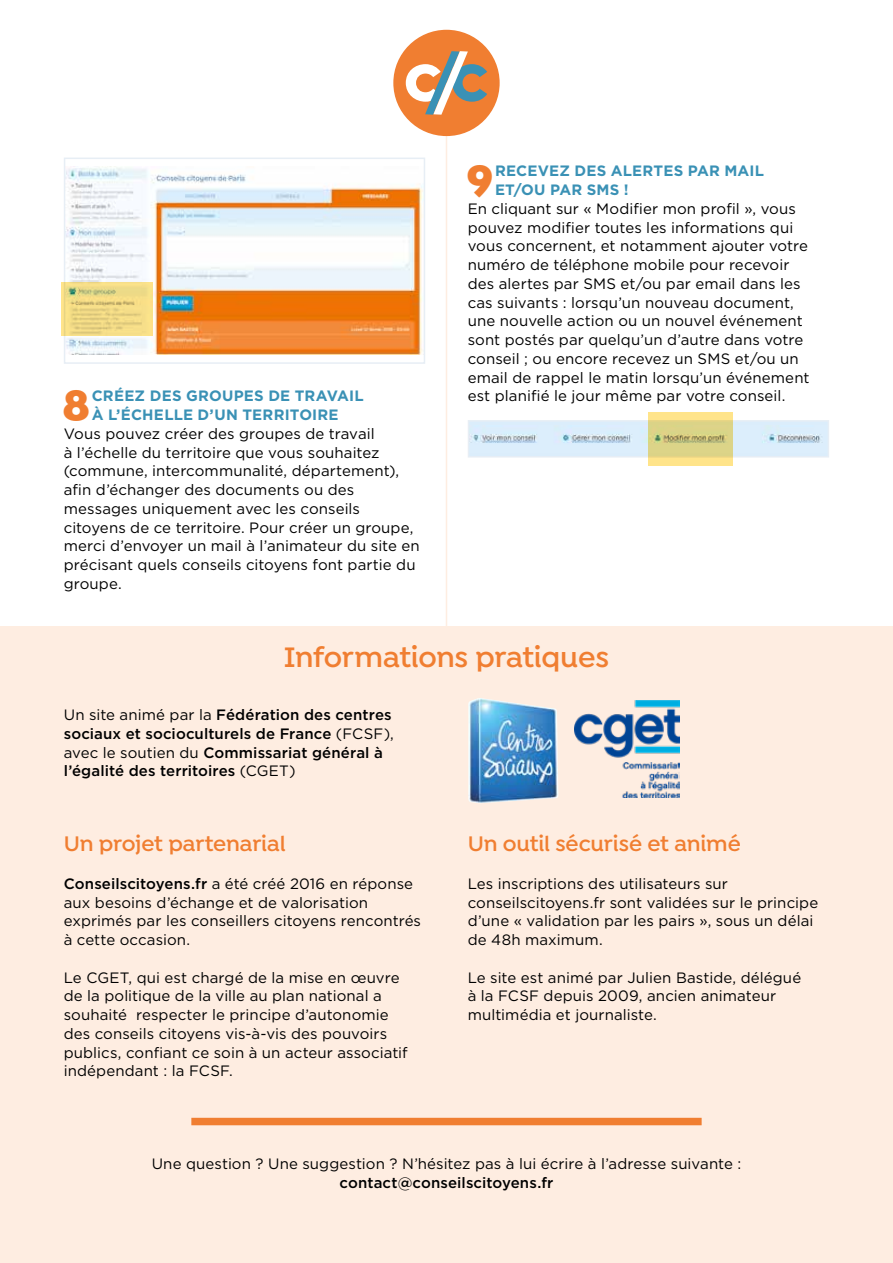
<style>
.page{position:relative;width:893px;height:1263px;background:#fff}
.page>*{position:absolute;margin:0;border:0;box-sizing:border-box;transform-origin:0 0}
.t1{font:900 43.8px "Isidora Sans Alt";color:#f07e31}
.t2{font:600 30px "Isidora Sans Alt";letter-spacing:-.01em;color:#f07e31}
.t3{font:600 22.5px "Isidora Sans Alt";letter-spacing:-.01em;color:#f07e31}
.t4{font:15px/18.8px "Gotham";letter-spacing:.005em;color:#000}
.t5{font:500 15px/18.8px "Gotham";letter-spacing:.005em;color:#000}
.t6{font:700 15px/18.8px "Gotham";letter-spacing:.015em;color:#3a91b5}
.s1{font-weight:400}
.s2{font-weight:500}
</style>
<div class="page">
<hr style="left:446px;top:125px;width:1px;height:1064px;background:#feede1">
<img style="left:67px;top:167px;width:355px;height:188px">
<div style="left:64px;top:158px;width:361px;height:206px;border:2px solid #e7eef5"></div>
<div style="left:468px;top:421px;width:360px;height:36px;background:#dbedfb"></div>
<img style="left:471px;top:434px;width:349px;height:9px">
<div style="left:468px;top:420px;width:361px;height:38px;border:2px solid #e7eef5"></div>
<svg style="left:61px;top:283px;width:91px;height:53px;background:#edd784"></svg>
<svg style="left:648px;top:412px;width:85px;height:53px;background:#e1d485"></svg>
<div style="left:0;top:626px;width:893px;height:637px;background:#feede1"></div>
<div style="left:191px;top:1118px;width:511px;height:7px;background:#f07e31"></div>
<img style="left:574px;top:701px;width:105px;height:97px">
<div style="left:393px;top:30px;width:107px;height:106px;background:#f07e31;border-radius:50%"></div>
<svg style="left:406px;top:51px;width:81px;height:64px"></svg>
<img style="left:468px;top:698px;width:90px;height:105px">
<h1 class="t1" style="left:62px;top:377px;width:29px">8</h1>
<p class="t6" style="left:92px;top:387px;width:273px">CRÉEZ DES GROUPES DE TRAVAIL<br>À L’ÉCHELLE D’UN TERRITOIRE</p>
<p class="t4" style="left:64px;top:424px;width:357px">Vous pouvez créer des groupes de travail<br>à l’échelle du territoire que vous souhaitez (commune, intercommunalité, département), afin d’échanger des documents ou des messages uniquement avec les conseils citoyens de ce territoire. Pour créer un groupe, merci d’envoyer un mail à l’animateur du site en précisant quels conseils citoyens font partie du groupe.</p>
<h1 class="t1" style="left:467px;top:152px;width:28px">9</h1>
<p class="t6" style="left:495px;top:162px;width:271px">RECEVEZ DES ALERTES PAR MAIL<br>ET/OU PAR SMS !</p>
<p class="t4" style="left:468px;top:199px;width:343px">En cliquant sur « Modifier mon profil », vous pouvez modifier toutes les informations qui vous concernent, et notamment ajouter votre numéro de téléphone mobile pour recevoir des alertes par SMS et/ou par email dans les cas suivants : lorsqu’un nouveau document, une nouvelle action ou un nouvel événement sont postés par quelqu’un d’autre dans votre conseil ; ou encore recevez un SMS et/ou un email de rappel le matin lorsqu’un événement est planifié le jour même par votre conseil.</p>
<h2 class="t2" style="left:284px;top:639px;width:327px">Informations pratiques</h2>
<p class="t5" style="left:64px;top:705px;width:331px"><span class="s1">Un site animé par la</span> Fédération des centres sociaux et socioculturels de France <span class="s1">(FCSF), avec le soutien du</span> Commissariat général à l’égalité des territoires <span class="s1">(CGET)</span></p>
<h3 class="t3" style="left:64px;top:831px;width:223px">Un projet partenarial</h3>
<p class="t4" style="left:64px;top:874px;width:359px"><span class="s2">Conseilscitoyens.fr</span> a été créé 2016 en réponse aux besoins d’échange et de valorisation exprimés par les conseillers citoyens rencontrés à cette occasion.</p>
<p class="t4" style="left:64px;top:968px;width:345px">Le CGET, qui est chargé de la mise en œuvre de la politique de la ville au plan national a souhaité respecter le principe d’autonomie des conseils citoyens vis-à-vis des pouvoirs publics, confiant ce soin à un acteur associatif indépendant : la FCSF.</p>
<h3 class="t3" style="left:468px;top:831px;width:275px">Un outil sécurisé et animé</h3>
<p class="t4" style="left:468px;top:874px;width:352px">Les inscriptions des utilisateurs sur conseilscitoyens.fr sont validées sur le principe d’une « validation par les pairs », sous un délai de 48h maximum.</p>
<p class="t4" style="left:468px;top:968px;width:335px">Le site est animé par Julien Bastide, délégué à la FCSF depuis 2009, ancien animateur multimédia et journaliste.</p>
<p class="t4" style="left:152px;top:1154px;width:591px">Une question ? Une suggestion ? N’hésitez pas à lui écrire à l’adresse suivante :</p>
<p class="t5" style="left:340px;top:1173px;width:215px">contact@conseilscitoyens.fr</p>
</div>
